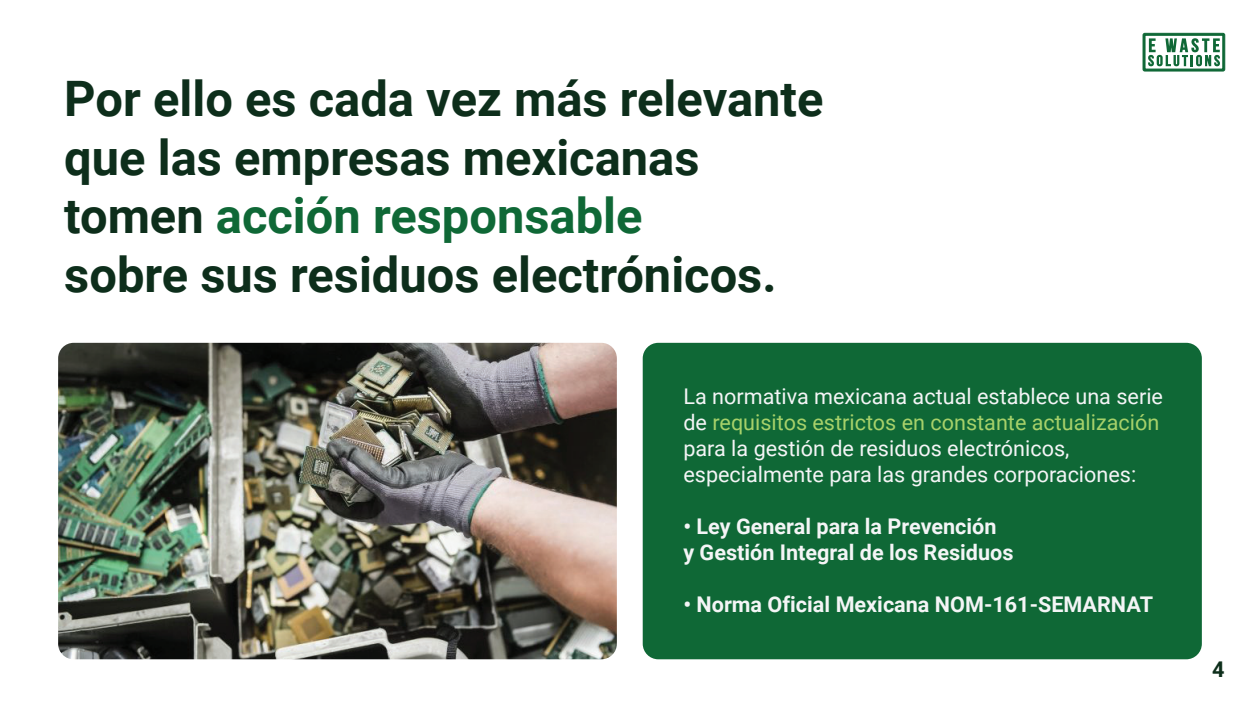
<style>
.page{position:relative;width:1260px;height:709px;background:#fff}
.page>*{position:absolute;margin:0;border:0;box-sizing:border-box;transform-origin:0 0}
.t1{font:700 48.88px/58.6px "Roboto";color:#0d2e1b}
.t2{font:21.62px/26px "Roboto";color:#f4f5f6}
.t3{font:700 21.62px/26px "Roboto";color:#f4f5f6}
.t4{font:700 21.62px "Roboto";color:#0d2e1b}
.s1{color:#0f6836}
.s2{color:#a7d16a}
</style>
<div class="page">
<img style="left:58px;top:343px;width:559px;height:316px">
<div style="left:643px;top:343px;width:559px;height:316px;background:#0f6836;border-radius:16px"></div>
<svg style="left:1143px;top:33px;width:82px;height:38px"></svg>
<h1 class="t1" style="left:64px;top:68px;width:761px">Por ello es cada vez más relevante que las empresas mexicanas tomen <span class="s1">acción responsable<br></span>sobre sus residuos electrónicos.</h1>
<p class="t2" style="left:683px;top:383px;width:481px">La normativa mexicana actual establece una serie de <span class="s2">requisitos estrictos en constante actualización </span>para la gestión de residuos electrónicos, especialmente para las grandes corporaciones:</p>
<p class="t3" style="left:683px;top:512px;width:332px">• Ley General para la Prevención<br>y Gestión Integral de los Residuos</p>
<p class="t3" style="left:683px;top:590px;width:471px">• Norma Oficial Mexicana NOM-161-SEMARNAT</p>
<p class="t4" style="left:1212px;top:653px;width:14px">4</p>
</div>
